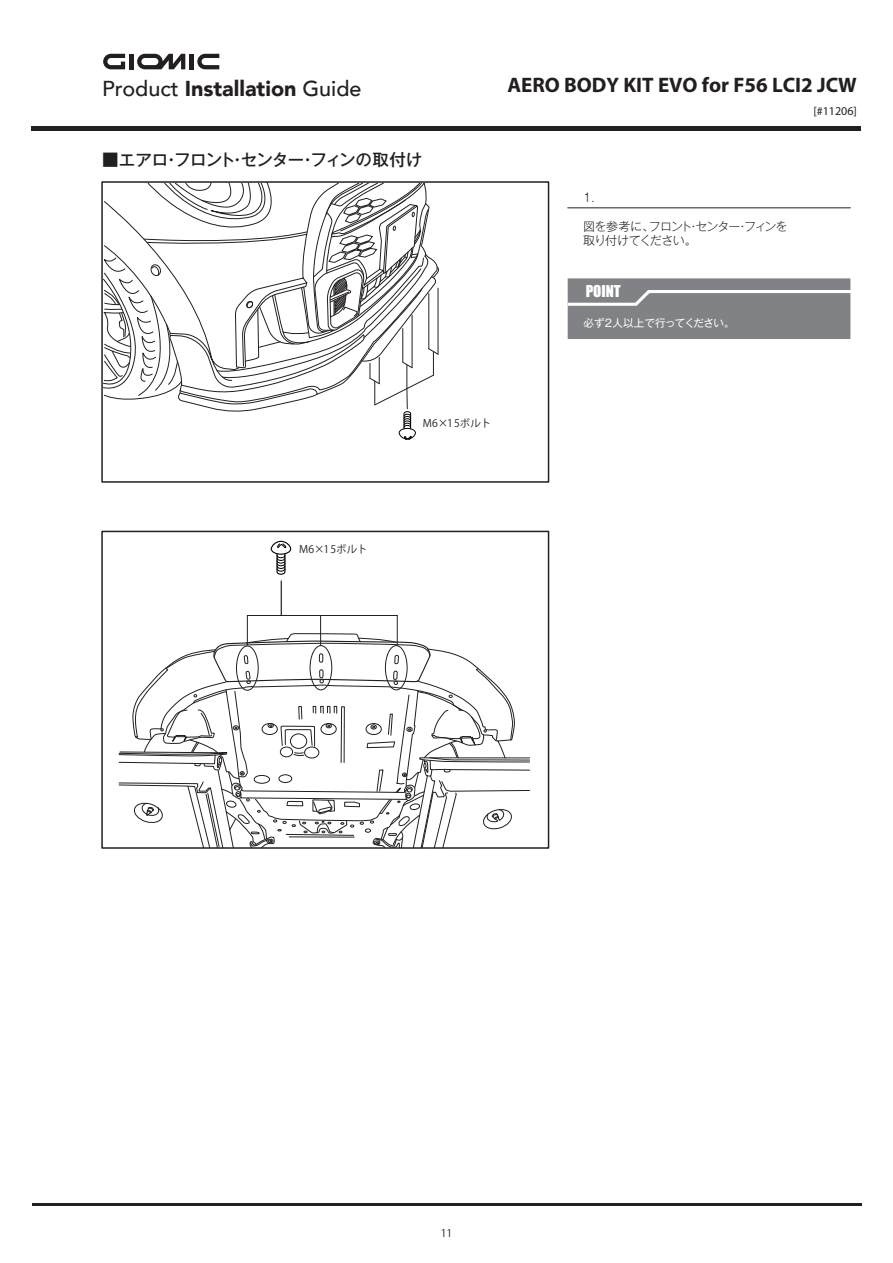
<style>
.page{position:relative;width:893px;height:1263px;background:#fff}
.page>*{position:absolute;margin:0;border:0;box-sizing:border-box;transform-origin:0 0}
.t1{font:500 21.6px "Avenir";color:#231f20}
.t2{font:700 21px "Myriad Pro";color:#231f20}
.t3{font:500 16.5px "Gothic MB101 Pro";letter-spacing:-.035em;color:#231f20}
.t4{font:15px "Impact";color:#fff}
.t5{font:300 12px/14.4px "Gothic MB101 Pro";letter-spacing:-.075em;color:#231f20}
.t6{font:12px "Myriad Pro";color:#231f20}
.t7{font:10.5px "Koz Go Pr 6 N";color:#231f20}
.t8{font:10.5px "Gothic MB101 Pro";letter-spacing:.01em;color:#fff}
.s1{font-weight:900}
</style>
<div class="page">
<hr style="left:32px;top:1204px;width:829px;height:2px;background:#231f20">
<div style="left:101px;top:181px;width:448px;height:302px;border:2px solid #231f20"></div>
<hr style="left:32px;top:127px;width:829px;height:4px;background:#231f20">
<div style="left:101px;top:531px;width:448px;height:318px;border:2px solid #231f20"></div>
<svg style="left:270px;top:540px;width:22px;height:35px"></svg>
<div style="left:129px;top:54px;width:5px;height:15px;background:#231f20"></div>
<hr style="left:190px;top:54px;width:4px;height:15px;background:#231f20">
<svg style="left:103px;top:54px;width:22px;height:15px"></svg>
<svg style="left:197px;top:54px;width:22px;height:15px"></svg>
<svg style="left:137px;top:54px;width:48px;height:15px"></svg>
<svg style="left:568px;top:278px;width:282px;height:61px;background:#87898c"></svg>
<hr style="left:568px;top:207px;width:282px;height:1px;background:#231f20">
<svg style="left:119px;top:633px;width:411px;height:215px"></svg>
<div style="left:236px;top:646px;width:23px;height:45px;border:1px solid #231f20;border-radius:50%"></div>
<div style="left:310px;top:645px;width:22px;height:45px;border:1px solid #231f20;border-radius:50%"></div>
<div style="left:385px;top:645px;width:22px;height:45px;border:1px solid #231f20;border-radius:50%"></div>
<hr style="left:247px;top:615px;width:1px;height:30px;background:#231f20">
<hr style="left:397px;top:615px;width:1px;height:30px;background:#231f20">
<hr style="left:320px;top:615px;width:1px;height:30px;background:#231f20">
<hr style="left:247px;top:615px;width:150px;height:1px;background:#231f20">
<hr style="left:281px;top:580px;width:1px;height:35px;background:#030303">
<svg style="left:103px;top:182px;width:339px;height:258px"></svg>
<h1 class="t1" style="left:102px;top:69px;width:261px">Product <span class="s1">Installation</span> Guide</h1>
<h3 class="t3" style="left:102px;top:146px;width:322px">■エアロ・フロント・センター・フィンの取付け</h3>
<h2 class="t2" style="left:507px;top:71px;width:351px">AERO BODY KIT EVO for F56 LCI2 JCW</h2>
<p class="t6" style="left:813px;top:104px;width:45px">[#11206]</p>
<p class="t5" style="left:583px;top:189px;width:13px">1.</p>
<p class="t5" style="left:583px;top:217px;width:206px">図を参考に、フロント・センター・フィンを取り付けてください。</p>
<p class="t4" style="left:586px;top:279px;width:37px">POINT</p>
<p class="t8" style="left:583px;top:314px;width:153px">必ず2人以上で行ってください。</p>
<p class="t7" style="left:423px;top:418px;width:70px">M6×15ボルト</p>
<p class="t7" style="left:299px;top:543px;width:70px">M6×15ボルト</p>
<p class="t7" style="left:441px;top:1227px;width:13px">11</p>
</div>
